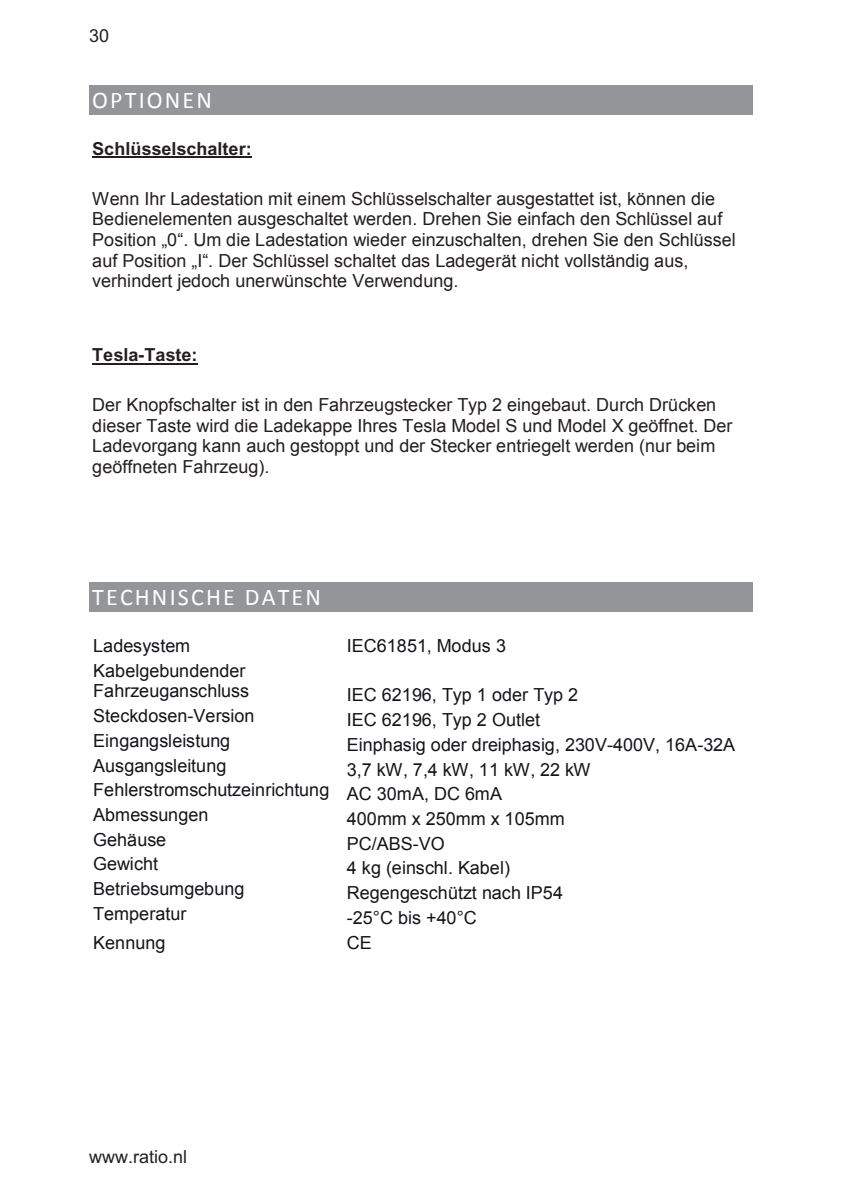
<style>
.page{position:relative;width:842px;height:1191px;background:#fff}
.page>*{position:absolute;margin:0;border:0;box-sizing:border-box;transform-origin:0 0}
.t1{font:24px "Calibri";letter-spacing:.09em;color:#fff}
.t2{font:18px/20.6px "Arial";letter-spacing:.005em;color:#231f20}
.t3{font:18px/24.8px "Arial";letter-spacing:.005em;color:#171419}
.t4{font:700 18px "Arial";color:#231f20}
.t5{font:18px "Arial";color:#231f20}
</style>
<div class="page">
<div style="left:89px;top:85px;width:664px;height:29px;background:#939598"></div>
<hr style="left:92px;top:156px;width:159px;height:2px;background:#231f20">
<hr style="left:92px;top:363px;width:105px;height:2px;background:#231f20">
<div style="left:89px;top:582px;width:664px;height:29px;background:#939598"></div>
<p class="t5" style="left:89px;top:23px;width:22px">30</p>
<h1 class="t1" style="left:92px;top:83px;width:121px">OPTIONEN</h1>
<p class="t4" style="left:92px;top:138px;width:161px">Schlüsselschalter:</p>
<p class="t2" style="left:92px;top:188px;width:645px">Wenn Ihr Ladestation mit einem Schlüsselschalter ausgestattet ist, können die Bedienelementen ausgeschaltet werden. Drehen Sie einfach den Schlüssel auf Position „0“. Um die Ladestation wieder einzuschalten, drehen Sie den Schlüssel auf Position „I“. Der Schlüssel schaltet das Ladegerät nicht vollständig aus, verhindert jedoch unerwünschte Verwendung.</p>
<p class="t4" style="left:92px;top:344px;width:107px">Tesla-Taste:</p>
<p class="t2" style="left:92px;top:395px;width:642px">Der Knopfschalter ist in den Fahrzeugstecker Typ 2 eingebaut. Durch Drücken dieser Taste wird die Ladekappe Ihres Tesla Model S und Model X geöffnet. Der Ladevorgang kann auch gestoppt und der Stecker entriegelt werden (nur beim geöffneten Fahrzeug).</p>
<h1 class="t1" style="left:92px;top:580px;width:230px">TECHNISCHE DATEN</h1>
<p class="t3" style="left:93px;top:633px;width:154px">Ladesystem<br>Kabelgebundender</p>
<p class="t3" style="left:93px;top:679px;width:238px">Fahrzeuganschluss<br>Steckdosen-Version<br>Eingangsleistung<br>Ausgangsleitung<br>Fehlerstromschutzeinrichtung<br>Abmessungen<br>Gehäuse<br>Gewicht<br>Betriebsumgebung<br>Temperatur</p>
<p class="t3" style="left:347px;top:633px;width:161px">IEC61851, Modus 3</p>
<p class="t3" style="left:347px;top:683px;width:390px">IEC 62196, Typ 1 oder Typ 2<br>IEC 62196, Typ 2 Outlet<br>Einphasig oder dreiphasig, 230V-400V, 16A-32A<br>3,7 kW, 7,4 kW, 11 kW, 22 kW<br>AC 30mA, DC 6mA<br>400mm x 250mm x 105mm<br>PC/ABS-VO<br>4 kg (einschl. Kabel)<br>Regengeschützt nach IP54<br>-25°C bis +40°C</p>
<p class="t3" style="left:93px;top:930px;width:74px">Kennung</p>
<p class="t3" style="left:347px;top:930px;width:26px">CE</p>
<p class="t5" style="left:89px;top:1144px;width:100px">www.ratio.nl</p>
</div>
